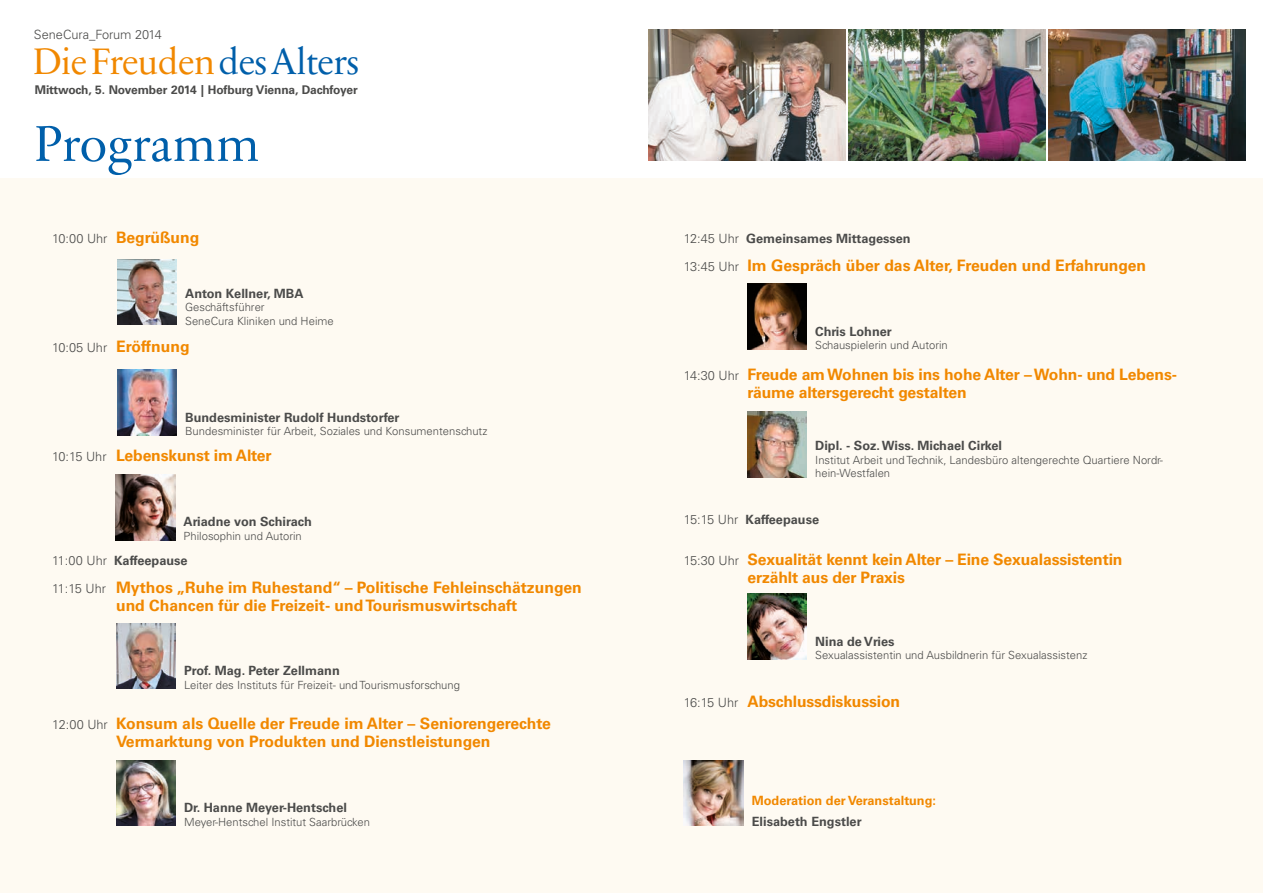
<style>
.page{position:relative;width:1263px;height:893px;background:#fff}
.page>*{position:absolute;margin:0;border:0;box-sizing:border-box;transform-origin:0 0}
.t1{font:51px "Sabon Next LT Pro Display";color:#005faa}
.t2{font:37.5px "Sabon Next LT Pro Display";letter-spacing:-.015em;color:#f18800}
.t3{font:700 15.75px/18px "Univers LT Std";letter-spacing:-.01em;color:#f18800;text-align:center}
.t4{font:700 12.75px "Univers LT Std";color:#4b4b4a}
.t5{font:700 12.75px "Univers LT Std";color:#f18800}
.t6{font:300 12.75px "Univers LT Std";color:#4b4b4a}
.t7{font:700 12px "Univers LT Std";letter-spacing:-.01em;color:#4b4b4a}
.t8{font:300 11.25px/13.5px "Univers LT Std";color:#4b4b4a}
.s1{color:#005faa}
.s2{font-weight:300;font-size:12.75px;color:#4b4b4a}
.s3{font-weight:300}
</style>
<div class="page">
<div style="left:0;top:179px;width:1263px;height:714px;background:#fefaf2"></div>
<img style="left:648px;top:30px;width:198px;height:131px">
<img style="left:848px;top:30px;width:198px;height:131px">
<img style="left:1048px;top:30px;width:198px;height:131px">
<img style="left:116px;top:624px;width:60px;height:65px">
<img style="left:117px;top:370px;width:60px;height:65px">
<img style="left:747px;top:284px;width:60px;height:65px">
<img style="left:747px;top:412px;width:60px;height:65px">
<img style="left:747px;top:594px;width:60px;height:65px">
<img style="left:684px;top:761px;width:59px;height:65px">
<img style="left:117px;top:260px;width:60px;height:65px">
<img style="left:116px;top:761px;width:60px;height:65px">
<img style="left:116px;top:475px;width:59px;height:65px">
<p class="t6" style="left:34px;top:27px;width:129px">SeneCura_Forum 2014</p>
<h2 class="t2" style="left:33px;top:32px;width:328px">Die Freuden <span class="s1">des Alters</span></h2>
<p class="t7" style="left:35px;top:83px;width:324px">Mittwoch, 5. November 2014 | Hofburg Vienna, Dachfoyer</p>
<h1 class="t1" style="left:34px;top:104px;width:227px">Programm</h1>
<p class="t3" style="left:52px;top:228px;width:149px"><span class="s2">10:00 Uhr</span> Begrüßung</p>
<p class="t4" style="left:185px;top:286px;width:120px">Anton Kellner, MBA</p>
<p class="t8" style="left:185px;top:300px;width:150px">Geschäftsführer<br>SeneCura Kliniken und Heime</p>
<p class="t3" style="left:52px;top:338px;width:139px"><span class="s2">10:05 Uhr</span> Eröffnung</p>
<p class="t4" style="left:185px;top:410px;width:216px">Bundesminister Rudolf Hundstorfer</p>
<p class="t8" style="left:185px;top:424px;width:304px">Bundesminister für Arbeit, Soziales und Konsumentenschutz</p>
<p class="t3" style="left:52px;top:447px;width:221px"><span class="s2">10:15 Uhr</span> Lebenskunst im Alter</p>
<p class="t4" style="left:184px;top:514px;width:130px">Ariadne von Schirach</p>
<p class="t8" style="left:184px;top:529px;width:120px">Philosophin und Autorin</p>
<p class="t4" style="left:52px;top:553px;width:137px"><span class="s3">11:00 Uhr</span> Kaffeepause</p>
<p class="t3" style="left:52px;top:579px;width:531px"><span class="s2">11:15 Uhr</span> Mythos „Ruhe im Ruhestand“ – Politische Fehleinschätzungen und Chancen für die Freizeit- und Tourismuswirtschaft</p>
<p class="t4" style="left:184px;top:663px;width:157px">Prof. Mag. Peter Zellmann</p>
<p class="t8" style="left:184px;top:678px;width:277px">Leiter des Instituts für Freizeit- und Tourismusforschung</p>
<p class="t3" style="left:52px;top:714px;width:500px"><span class="s2">12:00 Uhr</span> Konsum als Quelle der Freude im Alter – Seniorengerechte<br>Vermarktung von Produkten und Dienstleistungen</p>
<p class="t4" style="left:184px;top:800px;width:164px">Dr. Hanne Meyer-Hentschel</p>
<p class="t8" style="left:184px;top:815px;width:187px">Meyer-Hentschel Institut Saarbrücken</p>
<p class="t4" style="left:684px;top:231px;width:228px"><span class="s3">12:45 Uhr</span> Gemeinsames Mittagessen</p>
<p class="t3" style="left:684px;top:256px;width:464px"><span class="s2">13:45 Uhr</span> Im Gespräch über das Alter, Freuden und Erfahrungen</p>
<p class="t4" style="left:815px;top:324px;width:78px">Chris Lohner</p>
<p class="t8" style="left:815px;top:338px;width:134px">Schauspielerin und Autorin</p>
<p class="t3" style="left:747px;top:365px;width:430px;text-align:left;text-indent:-64px"><span class="s2">14:30 Uhr</span> Freude am Wohnen bis ins hohe Alter – Wohn- und Lebens&shy;räume altersgerecht gestalten</p>
<p class="t4" style="left:815px;top:438px;width:188px">Dipl. - Soz. Wiss. Michael Cirkel</p>
<p class="t8" style="left:815px;top:453px;width:349px">Institut Arbeit und Technik, Landesbüro altengerechte Quartiere Nordr&shy;hein-Westfalen</p>
<p class="t4" style="left:684px;top:512px;width:137px"><span class="s3">15:15 Uhr</span> Kaffeepause</p>
<p class="t3" style="left:747px;top:551px;width:377px;text-align:left;text-indent:-64px"><span class="s2">15:30 Uhr</span> Sexualität kennt kein Alter – Eine Sexualassistentin erzählt aus der Praxis</p>
<p class="t4" style="left:815px;top:634px;width:81px">Nina de Vries</p>
<p class="t8" style="left:815px;top:648px;width:274px">Sexualassistentin und Ausbildnerin für Sexualassistenz</p>
<p class="t3" style="left:684px;top:692px;width:218px"><span class="s2">16:15 Uhr</span> Abschlussdiskussion</p>
<p class="t5" style="left:752px;top:793px;width:186px">Moderation der Veranstaltung:</p>
<p class="t4" style="left:752px;top:814px;width:111px">Elisabeth Engstler</p>
</div>
